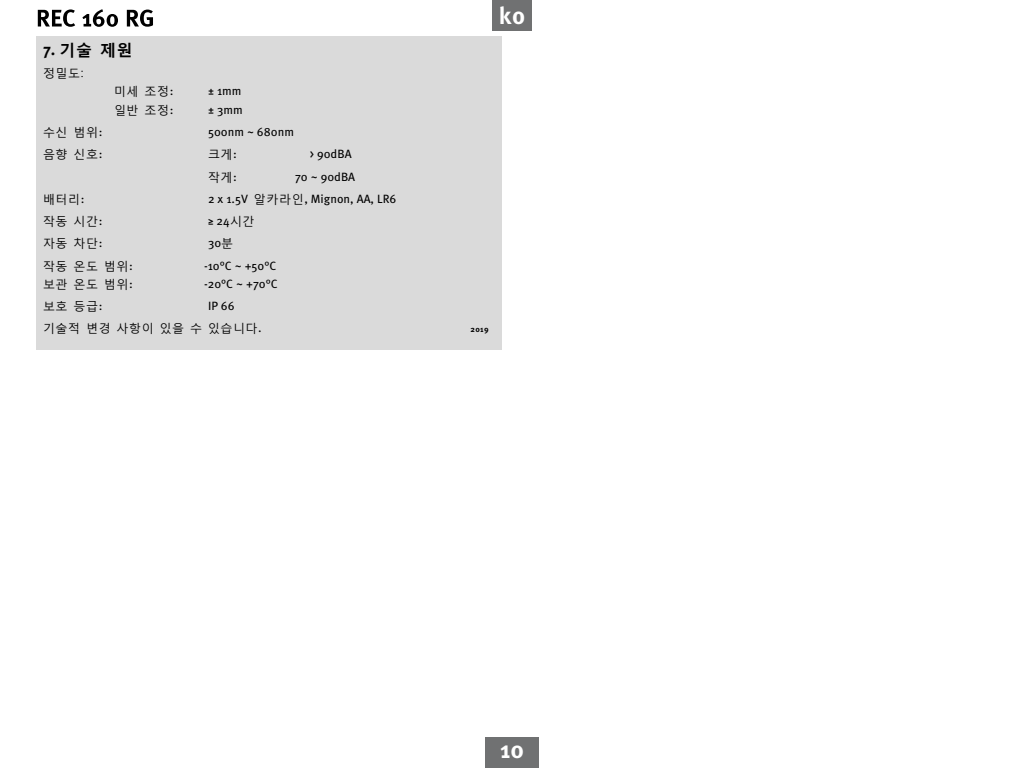
<style>
.page{position:relative;width:1024px;height:768px;background:#fff}
.page>*{position:absolute;margin:0;border:0;box-sizing:border-box;transform-origin:0 0}
.t1{font:700 24px "Meta Pro";color:#fff}
.Überschriften{font:700 16px "Malgun Gothic";color:#000}
.Technische_Daten_Tab{font:12px "Meta Pro";color:#000}
.Technische_Daten_Tab-2{font:12px "Malgun Gothic";letter-spacing:.05em;color:#000}
.Technische_Daten_Tab-3{font:700 8px "Meta Pro";color:#000}
.s1{font-family:"Meta Pro"}
.s2{font-family:"Malgun Gothic"}
</style>
<div class="page">
<svg style="left:38px;top:9px;width:115px;height:18px"></svg>
<div style="left:485px;top:738px;width:54px;height:30px;background:#707172"></div>
<div style="left:492px;top:0;width:40px;height:30px;background:#707172"></div>
<div style="left:36px;top:36px;width:466px;height:314px;background:#dadada"></div>
<p class="Überschriften" style="left:43px;top:40px;width:91px"><span class="s1">7.</span> 기술 제원</p>
<p class="Technische_Daten_Tab-2" style="left:43px;top:66px;width:42px">정밀도:</p>
<p class="Technische_Daten_Tab-2" style="left:114px;top:84px;width:61px">미세 조정<span class="s1">:</span></p>
<p class="Technische_Daten_Tab" style="left:208px;top:82px;width:35px">± 1mm</p>
<p class="Technische_Daten_Tab-2" style="left:114px;top:103px;width:61px">일반 조정<span class="s1">:</span></p>
<p class="Technische_Daten_Tab" style="left:208px;top:100px;width:36px">± 3mm</p>
<p class="Technische_Daten_Tab-2" style="left:43px;top:125px;width:61px">수신 범위<span class="s1">:</span></p>
<p class="Technische_Daten_Tab" style="left:208px;top:123px;width:87px">500nm ~ 680nm</p>
<p class="Technische_Daten_Tab-2" style="left:43px;top:147px;width:61px">음향 신호<span class="s1">:</span></p>
<p class="Technische_Daten_Tab-2" style="left:208px;top:147px;width:30px">크게<span class="s1">:</span></p>
<p class="Technische_Daten_Tab" style="left:310px;top:145px;width:43px">&gt; 90dBA</p>
<p class="Technische_Daten_Tab-2" style="left:208px;top:169px;width:30px">작게<span class="s1">:</span></p>
<p class="Technische_Daten_Tab" style="left:295px;top:167px;width:62px">70 ~ 90dBA</p>
<p class="Technische_Daten_Tab-2" style="left:43px;top:192px;width:43px">배터리<span class="s1">:</span></p>
<p class="Technische_Daten_Tab" style="left:208px;top:189px;width:190px">2 x 1.5V <span class="s2">알카라인</span>, Mignon, AA, LR6</p>
<p class="Technische_Daten_Tab-2" style="left:43px;top:214px;width:61px">작동 시간<span class="s1">:</span></p>
<p class="Technische_Daten_Tab" style="left:208px;top:212px;width:48px">≥ 24<span class="s2">시간</span></p>
<p class="Technische_Daten_Tab-2" style="left:43px;top:236px;width:61px">자동 차단<span class="s1">:</span></p>
<p class="Technische_Daten_Tab" style="left:208px;top:234px;width:27px">30<span class="s2">분</span></p>
<p class="Technische_Daten_Tab-2" style="left:43px;top:258px;width:91px">작동 온도 범위<span class="s1">:</span></p>
<p class="Technische_Daten_Tab" style="left:204px;top:256px;width:74px">-10°C ~ +50°C</p>
<p class="Technische_Daten_Tab-2" style="left:43px;top:276px;width:91px">보관 온도 범위<span class="s1">:</span></p>
<p class="Technische_Daten_Tab" style="left:204px;top:274px;width:75px">-20°C ~ +70°C</p>
<p class="Technische_Daten_Tab-2" style="left:43px;top:299px;width:61px">보호 등급<span class="s1">:</span></p>
<p class="Technische_Daten_Tab" style="left:208px;top:296px;width:28px">IP 66</p>
<p class="Technische_Daten_Tab-2" style="left:43px;top:321px;width:220px">기술적 변경 사항이 있을 수 있습니다<span class="s1">.</span></p>
<p class="Technische_Daten_Tab-3" style="left:470px;top:323px;width:20px">2019</p>
<h1 class="t1" style="left:499px;top:-3px;width:28px">ko</h1>
<h1 class="t1" style="left:500px;top:731px;width:25px">10</h1>
</div>
